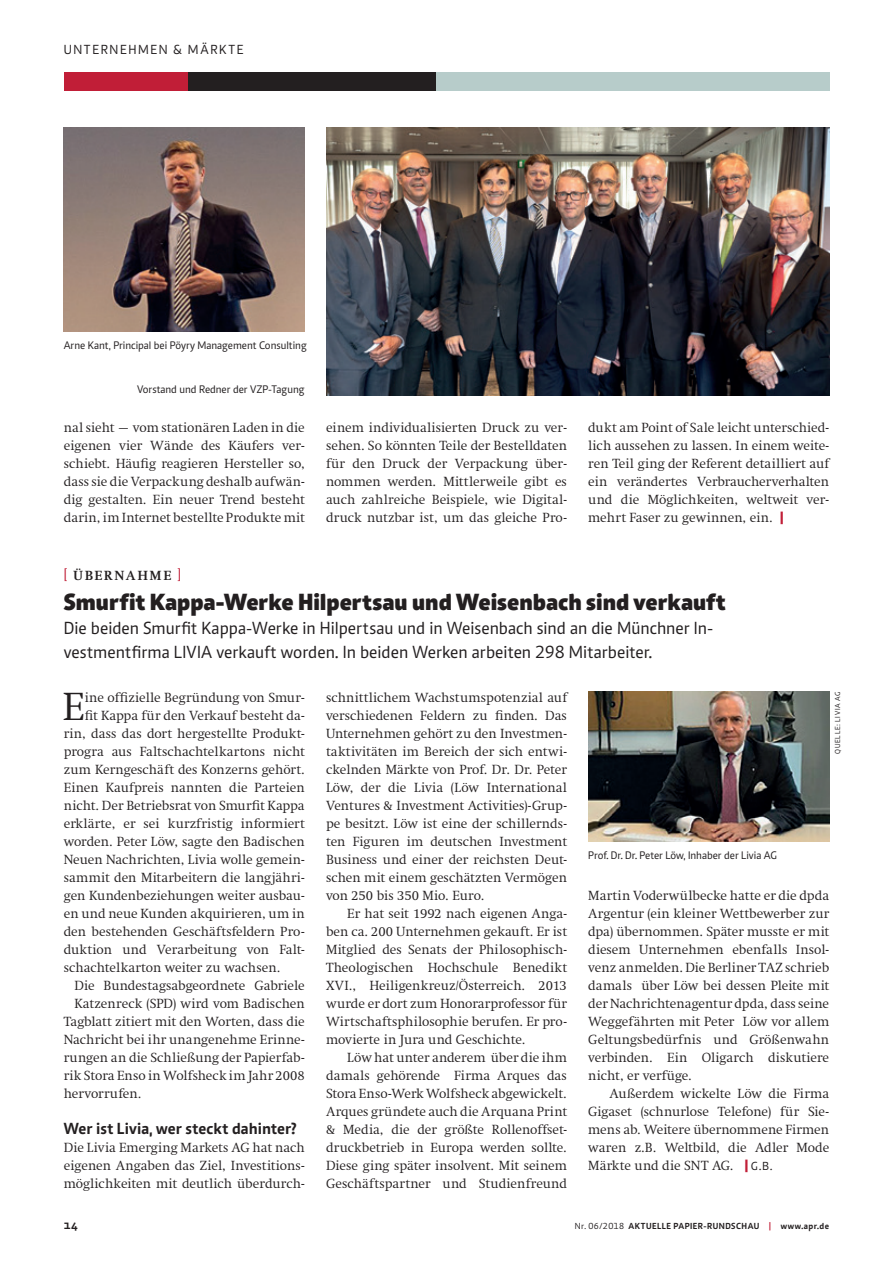
<style>
.page{position:relative;width:893px;height:1263px;background:#fff}
.page>*{position:absolute;margin:0;border:0;box-sizing:border-box;transform-origin:0 0}
.t1{font:300 39.9px "Swift LT Pro";color:#231f20}
.t2{font:800 24px "Caput";color:#231f20}
.t3{font:18px/24px "Caput";color:#231f20}
.t4{font:700 16.5px "Caput";letter-spacing:.005em;color:#231f20}
.t5{font:300 13.5px/18px "Swift LT Pro";letter-spacing:.005em;color:#231f20;text-align:justify}
.t6{font:13.5px "Caput";letter-spacing:.115em;color:#231f20}
.t7{font:700 13.5px "Swift LT Pro";letter-spacing:.115em;color:#231f20}
.t8{font:700 12px "Caput Smallcaps";color:#231f20}
.t9{font:11.25px "Caput";color:#231f20}
.t10{font:700 9px "Caput";letter-spacing:.05em;color:#231f20}
.t11{font:7.5px "Caput";letter-spacing:.08em;color:#231f20}
.s1{font-family:"Caput";font-weight:800;color:#c11e37}
.s2{color:#c11e37}
.s3{font-family:"Caput Smallcaps";font-weight:400;font-size:12px}
.s4{font-weight:400}
</style>
<div class="page">
<div style="left:435px;top:72px;width:394px;height:18px;background:#b7ccca"></div>
<div style="left:187px;top:72px;width:249px;height:18px;background:#231f20"></div>
<div style="left:64px;top:72px;width:124px;height:18px;background:#c11e37"></div>
<img style="left:588px;top:692px;width:241px;height:149px">
<img style="left:326px;top:128px;width:503px;height:267px">
<img style="left:64px;top:128px;width:241px;height:204px">
<p class="t6" style="left:64px;top:42px;width:182px">UNTERNEHMEN &amp; MÄRKTE</p>
<p class="t9" style="left:64px;top:339px;width:245px">Arne Kant, Principal bei Pöyry Management Consulting</p>
<p class="t9" style="left:137px;top:383px;width:169px">Vorstand und Redner der VZP-Tagung</p>
<p class="t5" style="left:64px;top:418px;width:242px">nal sieht – vom stationären Laden in die eigenen vier Wände des Käufers ver&shy;schiebt. Häufig reagieren Hersteller so, dass sie die Verpackung deshalb aufwän&shy;dig gestalten. Ein neuer Trend besteht darin, im Internet bestellte Produkte mit</p>
<p class="t5" style="left:326px;top:418px;width:242px">einem individualisierten Druck zu ver&shy;sehen. So könnten Teile der Bestelldaten für den Druck der Verpackung über&shy;nommen werden. Mittlerweile gibt es auch zahlreiche Beispiele, wie Digital&shy;druck nutzbar ist, um das gleiche Pro-</p>
<p class="t5" style="left:588px;top:418px;width:242px">dukt am Point of Sale leicht unterschied&shy;lich aussehen zu lassen. In einem weite&shy;ren Teil ging der Referent detailliert auf ein verändertes Verbraucherverhalten und die Möglichkeiten, weltweit ver&shy;mehrt Faser zu gewinnen, ein. <span class="s1">|</span></p>
<p class="t7" style="left:64px;top:567px;width:119px"><span class="s2">[</span> ÜBERNAHME <span class="s2">]</span></p>
<h2 class="t2" style="left:64px;top:585px;width:663px">Smurfit Kappa-Werke Hilpertsau und Weisenbach sind verkauft</h2>
<h3 class="t3" style="left:64px;top:616px;width:651px">Die beiden Smurfit Kappa-Werke in Hilpertsau und in Weisenbach sind an die Münchner In&shy;vestmentfirma LIVIA verkauft worden. In beiden Werken arbeiten 298 Mitarbeiter.</h3>
<h1 class="t1" style="left:63px;top:684px;width:24px">E</h1>
<p class="t5" style="left:85px;top:688px;width:221px">ine offizielle Begründung von Smur-</p>
<p class="t11" style="left:834px;top:753px;width:63px;rotate:-90deg">QUELLE: LIVIA AG</p>
<p class="t5" style="left:326px;top:688px;width:242px">schnittlichem Wachstumspotenzial auf verschiedenen Feldern zu finden. Das Unternehmen gehört zu den Investmen&shy;taktivitäten im Bereich der sich entwi&shy;ckelnden Märkte von Prof. Dr. Dr. Peter Löw, der die Livia (Löw International Ventures &amp; Investment Activities)-Grup&shy;pe besitzt. Löw ist eine der schillernds&shy;ten Figuren im deutschen Investment Business und einer der reichsten Deut&shy;schen mit einem geschätzten Vermögen von 250 bis 350 Mio. Euro.</p>
<p class="t5" style="left:326px;top:904px;width:242px;text-indent:21px">Er hat seit 1992 nach eigenen Anga&shy;ben ca. 200 Unternehmen gekauft. Er ist Mitglied des Senats der Philosophisch-Theologischen Hochschule Benedikt XVI., Heiligenkreuz/Österreich. 2013 wurde er dort zum Honorarprofessor für Wirtschaftsphilosophie berufen. Er pro&shy;movierte in Jura und Geschichte.</p>
<p class="t5" style="left:326px;top:1048px;width:242px;text-indent:21px">Löw hat unter anderem über die ihm damals gehörende Firma Arques das Stora Enso-Werk Wolfsheck abgewickelt.<br>Arques gründete auch die Arquana Print &amp; Media, die der größte Rollenoffset&shy;druckbetrieb in Europa werden sollte.<br>Diese ging später insolvent. Mit seinem Geschäftspartner und Studienfreund</p>
<p class="t5" style="left:85px;top:706px;width:221px">fit Kappa für den Verkauf besteht da-</p>
<p class="t5" style="left:64px;top:724px;width:242px">rin, dass das dort hergestellte Produkt-</p>
<p class="t5" style="left:64px;top:742px;width:242px">progra aus Faltschachtelkartons nicht</p>
<p class="t5" style="left:64px;top:760px;width:242px">zum Kerngeschäft des Konzerns gehört.</p>
<p class="t5" style="left:64px;top:778px;width:242px">Einen Kaufpreis nannten die Parteien</p>
<p class="t5" style="left:64px;top:796px;width:242px">nicht. Der Betriebsrat von Smurfit Kappa</p>
<p class="t5" style="left:64px;top:814px;width:242px">erklärte, er sei kurzfristig informiert</p>
<p class="t5" style="left:64px;top:832px;width:242px">worden. Peter Löw, sagte den Badischen</p>
<p class="t5" style="left:64px;top:850px;width:242px">Neuen Nachrichten, Livia wolle gemein-</p>
<p class="t5" style="left:64px;top:868px;width:242px">sammit den Mitarbeitern die langjähri-</p>
<p class="t5" style="left:64px;top:886px;width:242px">gen Kundenbeziehungen weiter ausbau-</p>
<p class="t5" style="left:64px;top:904px;width:242px">en und neue Kunden akquirieren, um in</p>
<p class="t5" style="left:64px;top:922px;width:242px">den bestehenden Geschäftsfeldern Pro-</p>
<p class="t5" style="left:64px;top:940px;width:242px">duktion und Verarbeitung von Falt-</p>
<p class="t5" style="left:64px;top:958px;width:218px">schachtelkarton weiter zu wachsen.</p>
<p class="t5" style="left:74px;top:976px;width:232px">Die Bundestagsabgeordnete Gabriele</p>
<p class="t5" style="left:74px;top:994px;width:232px">Katzenreck (SPD) wird vom Badischen</p>
<p class="t5" style="left:64px;top:1012px;width:242px">Tagblatt zitiert mit den Worten, dass die</p>
<p class="t5" style="left:64px;top:1030px;width:242px">Nachricht bei ihr unangenehme Erinne-</p>
<p class="t5" style="left:64px;top:1048px;width:242px">rungen an die Schließung der Papierfab-</p>
<p class="t5" style="left:64px;top:1066px;width:242px">rik Stora Enso in Wolfsheck im Jahr 2008</p>
<p class="t5" style="left:64px;top:1084px;width:79px">hervorrufen.</p>
<p class="t4" style="left:64px;top:1118px;width:234px">Wer ist Livia, wer steckt dahinter?</p>
<p class="t5" style="left:64px;top:1138px;width:242px">Die Livia Emerging Markets AG hat nach eigenen Angaben das Ziel, Investitions&shy;möglichkeiten mit deutlich überdurch-</p>
<p class="t9" style="left:588px;top:849px;width:190px">Prof. Dr. Dr. Peter Löw, Inhaber der Livia AG</p>
<p class="t5" style="left:588px;top:886px;width:242px">Martin Voderwülbecke hatte er die dpda Argentur (ein kleiner Wettbewerber zur dpa) übernommen. Später musste er mit diesem Unternehmen ebenfalls Insol&shy;venz anmelden. Die Berliner TAZ schrieb damals über Löw bei dessen Pleite mit der Nachrichtenagentur dpda, dass seine Weggefährten mit Peter Löw vor allem Geltungsbedürfnis und Größenwahn verbinden. Ein Oligarch diskutiere nicht, er verfüge.</p>
<p class="t5" style="left:588px;top:1084px;width:242px;text-indent:21px">Außerdem wickelte Löw die Firma Gigaset (schnurlose Telefone) für Sie&shy;mens ab. Weitere übernommene Firmen waren z.B. Weltbild, die Adler Mode Märkte und die SNT AG. <span class="s1">|</span> <span class="s3">G.B.</span></p>
<p class="t8" style="left:64px;top:1218px;width:16px">14</p>
<p class="t10" style="left:575px;top:1220px;width:256px"><span class="s4">Nr. 06/2018</span> AKTUELLE PAPIER-RUNDSCHAU <span class="s2">|</span> www.apr.de</p>
</div>
